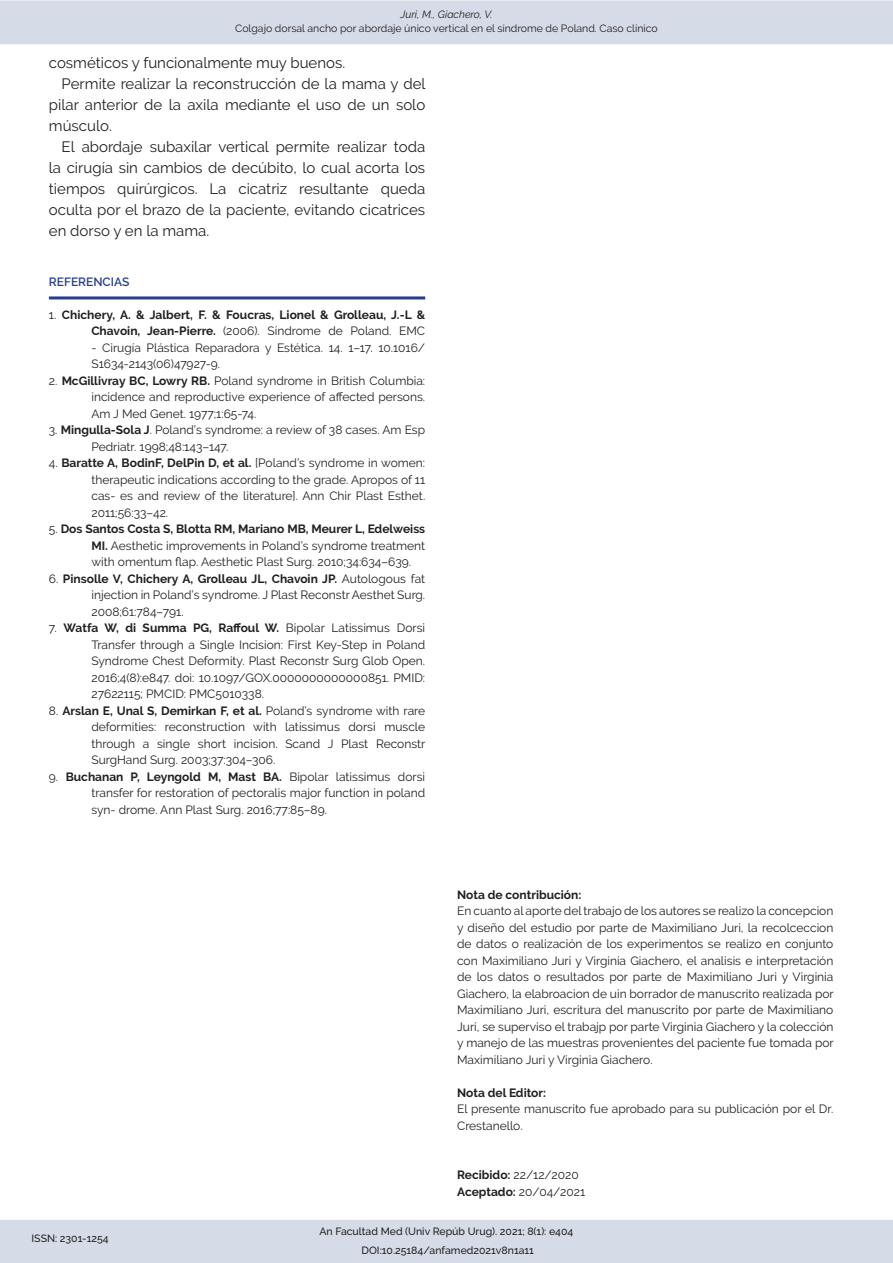
<style>
.page{position:relative;width:893px;height:1263px;background:#fff}
.page>*{position:absolute;margin:0;border:0;box-sizing:border-box;transform-origin:0 0}
.t1{font:15px/21px "Raleway";color:#231f20;text-align:justify}
.t2{font:12px/16.5px "Raleway";color:#231f20;text-align:justify}
.t3{font:700 12px/16.5px "Raleway";color:#231f20;text-align:right}
.t4{font:600 12px "Raleway";color:#253f8e}
.t5{font:500 10.5px "Raleway";color:#231f20}
.t6{font:10.5px "Raleway";color:#231f20}
.t7{font:italic 10.5px "Raleway";color:#231f20}
.s1{font-weight:400}
.s2{font-weight:700}
</style>
<div class="page">
<div style="left:0;top:1220px;width:893px;height:43px;background:#d5dce8"></div>
<div style="left:0;top:0;width:893px;height:44px;background:#d5dce8;border:2px solid #d5dce8"></div>
<hr style="left:49px;top:296px;width:376px;height:3px;background:#253f8e">
<svg style="left:0;top:0;width:1px;height:44px"></svg>
<p class="t7" style="left:400px;top:8px;width:94px">Juri, M., Giachero, V.</p>
<p class="t6" style="left:235px;top:22px;width:424px">Colgajo dorsal ancho por abordaje único vertical en el síndrome de Poland. Caso clínico</p>
<p class="t1" style="left:49px;top:52px;width:298px">cosméticos y funcionalmente muy buenos.</p>
<p class="t1" style="left:49px;top:73px;width:378px;text-indent:13px">Permite realizar la reconstrucción de la mama y del pilar anterior de la axila mediante el uso de un solo músculo.</p>
<p class="t1" style="left:49px;top:136px;width:378px;text-indent:13px">El abordaje subaxilar vertical permite realizar toda la cirugía sin cambios de decúbito, lo cual acorta los tiempos quirúrgicos. La cicatriz resultante queda oculta por el brazo de la paciente, evitando cicatrices en dorso y en la mama.</p>
<p class="t4" style="left:49px;top:274px;width:82px">REFERENCIAS</p>
<p class="t3" style="left:49px;top:306px;width:378px"><span class="s1">1.</span> Chichery, A. &amp; Jalbert, F. &amp; Foucras, Lionel &amp; Grolleau, J.-L &amp;<br>Chavoin, Jean-Pierre. <span class="s1">(2006). Síndrome de Poland. EMC</span></p>
<p class="t2" style="left:91px;top:339px;width:335px">- Cirugía Plástica Reparadora y Estética. 14. 1–17. 10.1016/<br>S1634-2143(06)47927-9.</p>
<p class="t2" style="left:91px;top:372px;width:335px;text-indent:-43px">2. <span class="s2">McGillivray BC, Lowry RB.</span> Poland syndrome in British Columbia: incidence and reproductive experience of affected persons.<br>Am J Med Genet. 1977;1:65-74.</p>
<p class="t2" style="left:91px;top:422px;width:335px;text-indent:-43px">3. <span class="s2">Mingulla-Sola J</span>. Poland’s syndrome: a review of 38 cases. Am Esp<br>Pedriatr. 1998;48:143–147.</p>
<p class="t2" style="left:91px;top:455px;width:335px;text-indent:-43px">4. <span class="s2">Baratte A, BodinF, DelPin D, et al.</span> [Poland’s syndrome in women: therapeutic indications according to the grade. Apropos of 11 cas- es and review of the literature]. Ann Chir Plast Esthet.<br>2011;56:33–42.</p>
<p class="t2" style="left:91px;top:521px;width:335px;text-indent:-43px">5. <span class="s2">Dos Santos Costa S, Blotta RM, Mariano MB, Meurer L, Edelweiss MI.</span> Aesthetic improvements in Poland’s syndrome treatment with omentum flap. Aesthetic Plast Surg. 2010;34:634–639.</p>
<p class="t2" style="left:91px;top:570px;width:335px;text-indent:-43px">6. <span class="s2">Pinsolle V, Chichery A, Grolleau JL, Chavoin JP.</span> Autologous fat injection in Poland’s syndrome. J Plast Reconstr Aesthet Surg.<br>2008;61:784–791.</p>
<p class="t2" style="left:91px;top:620px;width:335px;text-indent:-43px">7. <span class="s2">Watfa W, di Summa PG, Raffoul W.</span> Bipolar Latissimus Dorsi Transfer through a Single Incision: First Key-Step in Poland Syndrome Chest Deformity. Plast Reconstr Surg Glob Open.<br>2016;4(8):e847. doi: 10.1097/GOX.0000000000000851. PMID:<br>27622115; PMCID: PMC5010338.</p>
<p class="t2" style="left:91px;top:702px;width:336px;text-indent:-43px">8. <span class="s2">Arslan E, Unal S, Demirkan F, et al.</span> Poland’s syndrome with rare deformities: reconstruction with latissimus dorsi muscle through a single short incision. Scand J Plast Reconstr SurgHand Surg. 2003;37:304–306.</p>
<p class="t2" style="left:91px;top:768px;width:335px;text-indent:-43px">9. <span class="s2">Buchanan P, Leyngold M, Mast BA.</span> Bipolar latissimus dorsi transfer for restoration of pectoralis major function in poland syn- drome. Ann Plast Surg. 2016;77:85–89.</p>
<p class="t3" style="left:457px;top:886px;width:126px">Nota de contribución:</p>
<p class="t2" style="left:457px;top:903px;width:378px">En cuanto al aporte del trabajo de los autores se realizo la concepcion y diseño del estudio por parte de Maximiliano Juri, la recolceccion de datos o realización de los experimentos se realizo en conjunto con Maximiliano Juri y Virginia Giachero, el analisis e interpretación de los datos o resultados por parte de Maximiliano Juri y Virginia Giachero, la elabroacion de uin borrador de manuscrito realizada por Maximiliano Juri, escritura del manuscrito por parte de Maximiliano Juri, se superviso el trabajp por parte Virginia Giachero y la colección y manejo de las muestras provenientes del paciente fue tomada por Maximiliano Juri y Virginia Giachero.</p>
<p class="t3" style="left:457px;top:1084px;width:90px">Nota del Editor:</p>
<p class="t2" style="left:457px;top:1101px;width:378px">El presente manuscrito fue aprobado para su publicación por el Dr.<br>Crestanello.</p>
<p class="t5" style="left:32px;top:1232px;width:79px">ISSN: 2301-1254</p>
<p class="t2" style="left:457px;top:1167px;width:123px"><span class="s2">Recibido:</span> 22/12/2020</p>
<p class="t2" style="left:457px;top:1183px;width:130px"><span class="s2">Aceptado:</span> 20/04/2021</p>
<p class="t5" style="left:320px;top:1225px;width:255px">An Facultad Med (Univ Repúb Urug). 2021; 8(1): e404</p>
<p class="t5" style="left:362px;top:1245px;width:174px">DOI:10.25184/anfamed2021v8n1a11</p>
</div>
